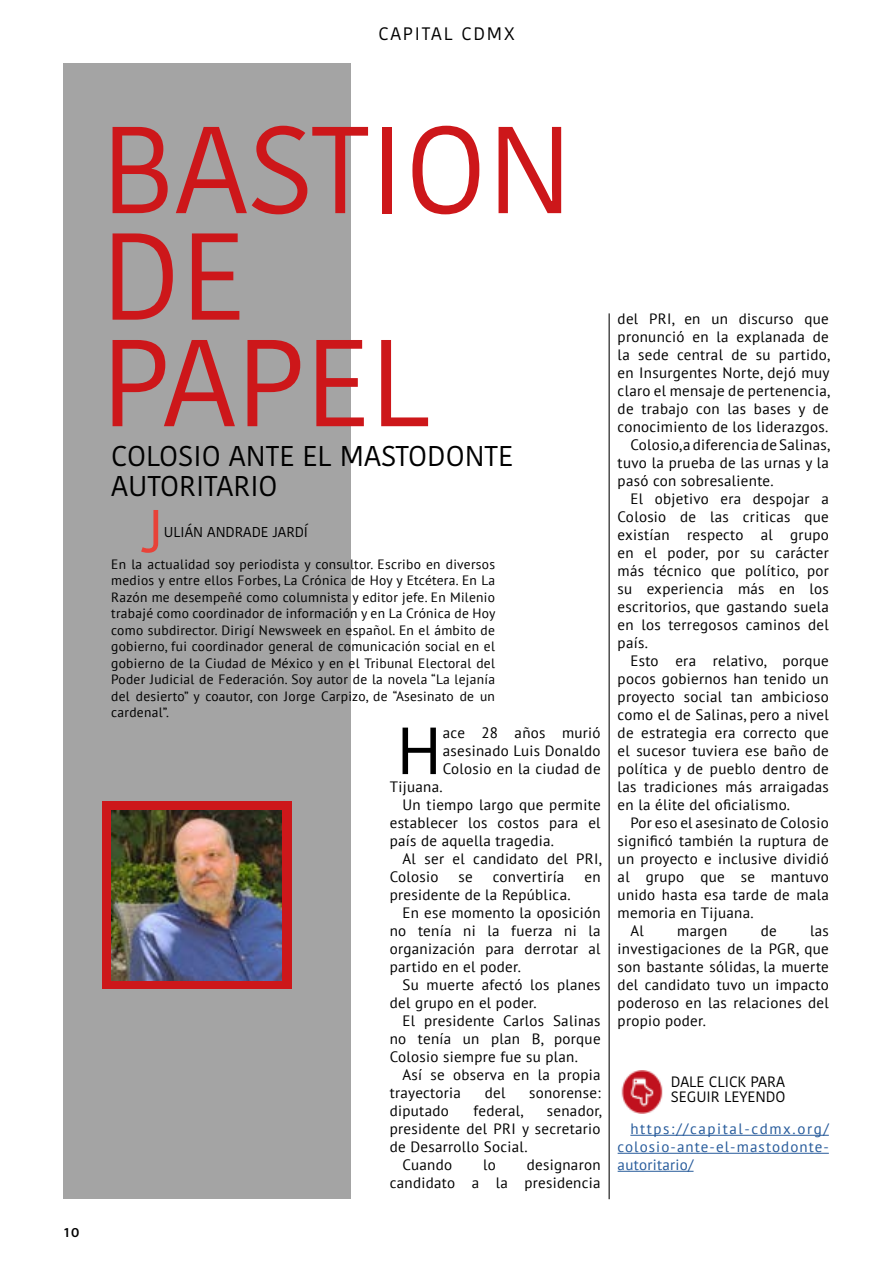
<style>
.page{position:relative;width:893px;height:1263px;background:#fff}
.page>*{position:absolute;margin:0;border:0;box-sizing:border-box;transform-origin:0 0}
.t1{font:123px/106.5px "Kohinoor Bangla";color:#cd171a}
.t2{font:66.45px "PT Sans";color:#000}
.t3{font:60px "Kohinoor Devanagari";color:#e84238}
.t4{font:28.5px/30px "Kohinoor Bangla";color:#000}
.t5{font:18px "Kohinoor Bangla";letter-spacing:.1em;color:#000}
.t6{font:15px/18px "PT Sans";letter-spacing:.02em;color:#000;text-align:justify}
.t7{font:15px/18px "PT Sans";letter-spacing:.075em;color:#275b9b;text-align:justify}
.t8{font:15px/15px "Kohinoor Bangla";color:#000}
.t9{font:600 15px "Mukta Mahee";color:#000}
.t10{font:14.25px "Kohinoor Bangla";color:#000}
.t11{font:13.5px/16.5px "PT Sans";letter-spacing:.02em;color:#000;text-align:justify}
</style>
<div class="page">
<div style="left:64px;top:64px;width:287px;height:1135px;background:#a4a4a4"></div>
<hr style="left:630px;top:1135px;width:199px;height:1px;background:#275b9b">
<hr style="left:618px;top:1153px;width:211px;height:1px;background:#275b9b">
<hr style="left:618px;top:1171px;width:75px;height:1px;background:#275b9b">
<hr style="left:609px;top:313px;width:1px;height:886px;background:#000">
<div style="left:102px;top:801px;width:190px;height:188px;background:#cd171a"></div>
<img style="left:111px;top:810px;width:170px;height:170px">
<img style="left:621px;top:1071px;width:42px;height:42px">
<p class="t5" style="left:378px;top:20px;width:138px">CAPITAL CDMX</p>
<p class="t9" style="left:64px;top:1223px;width:17px">10</p>
<h1 class="t1" style="left:101px;top:114px;width:473px">BASTION<br>DE<br>PAPEL</h1>
<h3 class="t4" style="left:111px;top:440px;width:403px">COLOSIO ANTE EL MASTODONTE<br>AUTORITARIO</h3>
<h3 class="t3" style="left:141px;top:496px;width:25px">J</h3>
<p class="t10" style="left:164px;top:521px;width:146px">ULIÁN ANDRADE JARDÍ</p>
<p class="t11" style="left:111px;top:555px;width:386px">En la actualidad soy periodista y consultor. Escribo en diversos medios y entre ellos Forbes, La Crónica de Hoy y Etcétera. En La Razón me desempeñé como columnista y editor jefe. En Milenio trabajé como coordinador de información y en La Crónica de Hoy como subdirector. Dirigí Newsweek en español. En el ámbito de gobierno, fui coordinador general de comunicación social en el gobierno de la Ciudad de México y en el Tribunal Electoral del Poder Judicial de Federación. Soy autor de la novela “La lejanía del desierto” y coautor, con Jorge Carpizo, de “Asesinato de un cardenal”.</p>
<h2 class="t2" style="left:397px;top:708px;width:46px">H</h2>
<p class="t6" style="left:443px;top:723px;width:159px">ace 28 años murió asesinado Luis Donaldo Colosio en la ciudad de</p>
<p class="t6" style="left:390px;top:777px;width:54px">Tijuana.</p>
<p class="t6" style="left:403px;top:795px;width:200px">Un tiempo largo que permite</p>
<p class="t6" style="left:390px;top:813px;width:212px">establecer los costos para el</p>
<p class="t6" style="left:390px;top:831px;width:166px">país de aquella tragedia.</p>
<p class="t6" style="left:403px;top:849px;width:201px">Al ser el candidato del PRI,</p>
<p class="t6" style="left:390px;top:867px;width:50px">Colosio</p>
<p class="t6" style="left:459px;top:867px;width:16px">se</p>
<p class="t6" style="left:493px;top:867px;width:73px">convertiría</p>
<p class="t6" style="left:584px;top:867px;width:18px">en</p>
<p class="t6" style="left:390px;top:885px;width:182px">presidente de la República.</p>
<p class="t6" style="left:403px;top:903px;width:200px">En ese momento la oposición</p>
<p class="t6" style="left:390px;top:921px;width:212px">no tenía ni la fuerza ni la</p>
<p class="t6" style="left:390px;top:939px;width:212px">organización para derrotar al</p>
<p class="t6" style="left:390px;top:957px;width:133px">partido en el poder.</p>
<p class="t6" style="left:403px;top:975px;width:200px">Su muerte afectó los planes</p>
<p class="t6" style="left:390px;top:993px;width:148px">del grupo en el poder.</p>
<p class="t6" style="left:403px;top:1011px;width:200px">El presidente Carlos Salinas</p>
<p class="t6" style="left:390px;top:1029px;width:212px">no tenía un plan B, porque</p>
<p class="t6" style="left:390px;top:1047px;width:190px">Colosio siempre fue su plan.</p>
<p class="t6" style="left:403px;top:1065px;width:200px">Así se observa en la propia</p>
<p class="t6" style="left:390px;top:1083px;width:73px">trayectoria</p>
<p class="t6" style="left:485px;top:1083px;width:22px">del</p>
<p class="t6" style="left:529px;top:1083px;width:73px">sonorense:</p>
<p class="t6" style="left:390px;top:1101px;width:61px">diputado</p>
<p class="t6" style="left:473px;top:1101px;width:51px">federal,</p>
<p class="t6" style="left:547px;top:1101px;width:56px">senador,</p>
<p class="t6" style="left:390px;top:1119px;width:212px">presidente del PRI y secretario</p>
<p class="t6" style="left:390px;top:1137px;width:139px">de Desarrollo Social.</p>
<p class="t6" style="left:403px;top:1155px;width:51px">Cuando</p>
<p class="t6" style="left:483px;top:1155px;width:14px">lo</p>
<p class="t6" style="left:390px;top:1155px;width:212px;text-align:right">designaron<br>candidato a la presidencia</p>
<p class="t6" style="left:618px;top:309px;width:213px">del PRI, en un discurso que</p>
<p class="t6" style="left:618px;top:327px;width:213px">pronunció en la explanada de</p>
<p class="t6" style="left:618px;top:345px;width:214px">la sede central de su partido,</p>
<p class="t6" style="left:618px;top:363px;width:213px">en Insurgentes Norte, dejó muy</p>
<p class="t6" style="left:618px;top:381px;width:214px">claro el mensaje de pertenencia,</p>
<p class="t6" style="left:618px;top:399px;width:213px">de trabajo con las bases y de</p>
<p class="t6" style="left:618px;top:417px;width:212px">conocimiento de los liderazgos.</p>
<p class="t6" style="left:630px;top:435px;width:201px">Colosio, a diferencia de Salinas,</p>
<p class="t6" style="left:618px;top:453px;width:213px">tuvo la prueba de las urnas y la</p>
<p class="t6" style="left:618px;top:471px;width:158px">pasó con sobresaliente.</p>
<p class="t6" style="left:630px;top:489px;width:200px">El objetivo era despojar a</p>
<p class="t6" style="left:618px;top:507px;width:213px">Colosio de las criticas que</p>
<p class="t6" style="left:618px;top:525px;width:213px">existían respecto al grupo</p>
<p class="t6" style="left:618px;top:543px;width:213px">en el poder, por su carácter</p>
<p class="t6" style="left:618px;top:561px;width:213px">más técnico que político, por</p>
<p class="t6" style="left:618px;top:579px;width:213px">su experiencia más en los</p>
<p class="t6" style="left:618px;top:597px;width:213px">escritorios, que gastando suela</p>
<p class="t6" style="left:618px;top:615px;width:213px">en los terregosos caminos del</p>
<p class="t6" style="left:618px;top:633px;width:32px">país.</p>
<p class="t6" style="left:630px;top:651px;width:200px">Esto era relativo, porque</p>
<p class="t6" style="left:618px;top:669px;width:213px">pocos gobiernos han tenido un</p>
<p class="t6" style="left:618px;top:687px;width:213px">proyecto social tan ambicioso</p>
<p class="t6" style="left:618px;top:705px;width:213px">como el de Salinas, pero a nivel</p>
<p class="t6" style="left:618px;top:723px;width:213px">de estrategia era correcto que</p>
<p class="t6" style="left:618px;top:741px;width:213px">el sucesor tuviera ese baño de</p>
<p class="t6" style="left:618px;top:759px;width:213px">política y de pueblo dentro de</p>
<p class="t6" style="left:618px;top:777px;width:213px">las tradiciones más arraigadas</p>
<p class="t6" style="left:618px;top:795px;width:174px">en la élite del oficialismo.</p>
<p class="t6" style="left:630px;top:813px;width:200px">Por eso el asesinato de Colosio</p>
<p class="t6" style="left:618px;top:831px;width:213px">significó también la ruptura de</p>
<p class="t6" style="left:618px;top:849px;width:213px">un proyecto e inclusive dividió</p>
<p class="t6" style="left:618px;top:867px;width:213px">al grupo que se mantuvo</p>
<p class="t6" style="left:618px;top:885px;width:213px">unido hasta esa tarde de mala</p>
<p class="t6" style="left:618px;top:903px;width:138px">memoria en Tijuana.</p>
<p class="t6" style="left:630px;top:921px;width:15px">Al</p>
<p class="t6" style="left:677px;top:921px;width:52px">margen</p>
<p class="t6" style="left:761px;top:921px;width:17px">de</p>
<p class="t6" style="left:618px;top:921px;width:213px;text-indent:192px">las investigaciones de la PGR, que son bastante sólidas, la muerte del candidato tuvo un impacto poderoso en las relaciones del propio poder.</p>
<p class="t8" style="left:671px;top:1073px;width:116px">DALE CLICK PARA<br>SEGUIR LEYENDO</p>
<p class="t7" style="left:618px;top:1119px;width:213px;text-indent:13px">https://capital-cdmx.org/ colosio-ante-el-mastodonte&shy;autoritario/</p>
</div>
